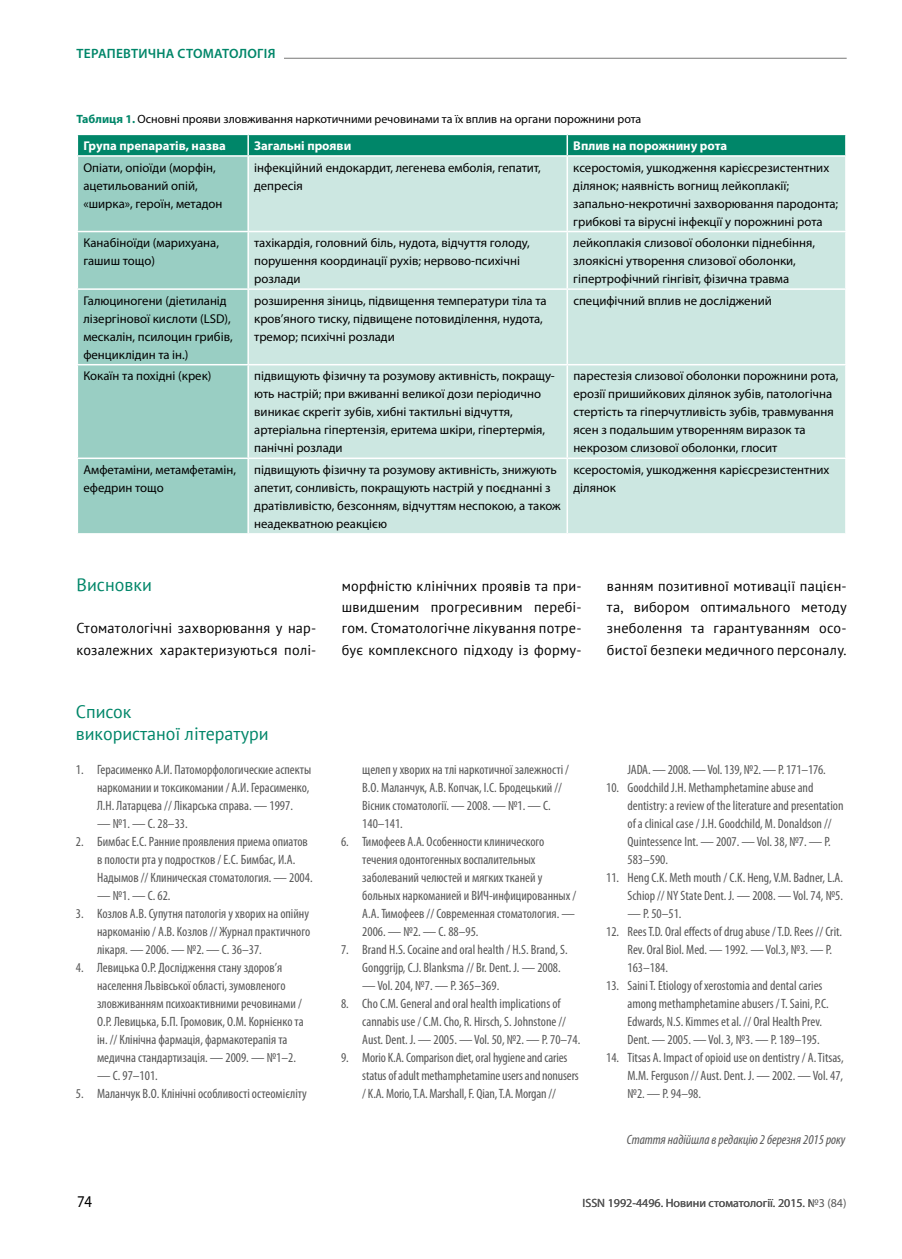
<style>
.page{position:relative;width:902px;height:1259px;background:#fff}
.page>*{position:absolute;margin:0;border:0;box-sizing:border-box;transform-origin:0 0}
.t1{font:18px/21.3px "PT Sans";color:#008669}
.t2{font:16.5px "Myriad Pro";color:#000;scale:.9 1}
.t3{font:14.25px/21.3px "PT Sans";letter-spacing:.015em;color:#000;text-align:justify}
.t4{font:condensed 13.5px/18px "Myriad Pro";color:#565656}
.t5{font:italic condensed 13.5px "Myriad Pro";color:#565656}
.t6{font:600 13.5px "Myriad Pro";letter-spacing:.02em;color:#008669}
.t7{font:12.75px/18px "Myriad Pro";color:#000}
.t8{font:700 12.75px "Myriad Pro";color:#fff}
.t9{font:12px "Myriad Pro";color:#000}
.t10{font:12px "Myriad Pro";color:#565656}
.s1{font-weight:700;color:#008669}
</style>
<div class="page">
<hr style="left:275px;top:58px;width:571px;height:1px;background:#878786">
<div style="left:77px;top:40px;width:207px;height:27px;background:#fff"></div>
<div style="left:78px;top:157px;width:169px;height:376px;background:#99cec3"></div>
<div style="left:249px;top:157px;width:596px;height:376px;background:#cce7e1"></div>
<svg style="left:77px;top:134px;width:769px;height:21px;background:#0f8d71"></svg>
<hr style="left:566px;top:157px;width:2px;height:74px;background:#fff">
<hr style="left:77px;top:231px;width:171px;height:1px;background:#fff">
<hr style="left:248px;top:231px;width:319px;height:1px;background:#fff">
<hr style="left:567px;top:231px;width:279px;height:1px;background:#fff">
<hr style="left:566px;top:232px;width:2px;height:56px;background:#fff">
<hr style="left:77px;top:288px;width:171px;height:2px;background:#fff">
<hr style="left:248px;top:288px;width:319px;height:2px;background:#fff">
<hr style="left:567px;top:288px;width:279px;height:2px;background:#fff">
<hr style="left:566px;top:290px;width:2px;height:74px;background:#fff">
<hr style="left:77px;top:364px;width:171px;height:1px;background:#fff">
<hr style="left:248px;top:364px;width:319px;height:1px;background:#fff">
<hr style="left:567px;top:364px;width:279px;height:1px;background:#fff">
<hr style="left:566px;top:365px;width:2px;height:92px;background:#fff">
<hr style="left:77px;top:457px;width:171px;height:2px;background:#fff">
<hr style="left:248px;top:457px;width:319px;height:2px;background:#fff">
<hr style="left:567px;top:457px;width:279px;height:2px;background:#fff">
<hr style="left:566px;top:459px;width:2px;height:74px;background:#fff">
<p class="t6" style="left:77px;top:45px;width:200px">Терапевтична стоматологія</p>
<p class="t9" style="left:77px;top:111px;width:566px"><span class="s1">Таблиця 1.</span> Основні прояви зловживання наркотичними речовинами та їх вплив на органи порожнини рота</p>
<p class="t8" style="left:83px;top:137px;width:144px">Група препаратів, назва</p>
<p class="t8" style="left:254px;top:137px;width:99px">Загальні прояви</p>
<p class="t8" style="left:573px;top:137px;width:155px">Вплив на порожнину рота</p>
<p class="t7" style="left:83px;top:158px;width:141px">Опіати, опіоїди (морфін, ацетильований опій, «ширка», героїн, метадон</p>
<p class="t7" style="left:254px;top:158px;width:288px">інфекційний ендокардит, легенева емболія, гепатит, депресія</p>
<p class="t7" style="left:573px;top:158px;width:266px">ксеростомія, ушкодження карієсрезистентних ділянок; наявність вогнищ лейкоплакії; запально-некротичні захворювання пародонта; грибкові та вірусні інфекції у порожнині рота</p>
<p class="t7" style="left:83px;top:234px;width:137px">Канабіноїди (марихуана, гашиш тощо)</p>
<p class="t7" style="left:254px;top:234px;width:277px">тахікардія, головний біль, нудота, відчуття голоду, порушення координації рухів; нервово-психічні розлади</p>
<p class="t7" style="left:573px;top:234px;width:243px">лейкоплакія слизової оболонки піднебіння, злоякісні утворення слизової оболонки, гіпертрофічний гінгівіт, фізична травма</p>
<p class="t7" style="left:83px;top:291px;width:151px">Галюциногени (діетиланід лізергінової кислоти (LSD), мескалін, псилоцин грибів, фенциклідин та ін.)</p>
<p class="t7" style="left:254px;top:291px;width:294px">розширення зіниць, підвищення температури тіла та кров’яного тиску, підвищене потовиділення, нудота, тремор; психічні розлади</p>
<p class="t7" style="left:573px;top:291px;width:200px">специфічний вплив не досліджений</p>
<p class="t7" style="left:83px;top:367px;width:129px">Кокаїн та похідні (крек)</p>
<p class="t7" style="left:254px;top:367px;width:302px">підвищують фізичну та розумову активність, покращу&shy;ють настрій; при вживанні великої дози періодично виникає скрегіт зубів, хибні тактильні відчуття, артеріальна гіпертензія, еритема шкіри, гіпертермія, панічні розлади</p>
<p class="t7" style="left:573px;top:367px;width:267px">парестезія слизової оболонки порожнини рота, ерозії пришийкових ділянок зубів, патологічна стертість та гіперчутливість зубів, травмування ясен з подальшим утворенням виразок та некрозом слизової оболонки, глосит</p>
<p class="t7" style="left:83px;top:460px;width:154px">Амфетаміни, метамфетамін, ефедрин тощо</p>
<p class="t7" style="left:254px;top:460px;width:308px">підвищують фізичну та розумову активність, знижують апетит, сонливість, покращують настрій у поєднанні з дратівливістю, безсонням, відчуттям неспокою, а також неадекватною реакцією</p>
<p class="t7" style="left:573px;top:460px;width:257px">ксеростомія, ушкодження карієсрезистентних ділянок</p>
<h1 class="t1" style="left:77px;top:573px;width:77px">Висновки</h1>
<p class="t3" style="left:77px;top:617px;width:241px">Стоматологічні захворювання у нар&shy;козалежних характеризуються полі-</p>
<h1 class="t1" style="left:76px;top:701px;width:194px">Список<br>використаної літератури</h1>
<p class="t4" style="left:97px;top:760px;width:216px;text-indent:-21px">1. Герасименко А.И. Патоморфологические аспекты наркомании и токсикомании / А.И. Герасименко,<br>Л.Н. Латарцева // Лікарська справа. — 1997.</p>
<p class="t4" style="left:97px;top:814px;width:92px">— №1. — С. 28–33.</p>
<p class="t4" style="left:97px;top:832px;width:217px;text-indent:-21px">2. Бимбас Е.С. Ранние проявления приема опиатов в полости рта у подростков / Е.С. Бимбас, И.А.<br>Надымов // Клиническая стоматология. — 2004.</p>
<p class="t4" style="left:97px;top:886px;width:75px">— №1. — С. 62.</p>
<p class="t4" style="left:97px;top:904px;width:215px;text-align:justify;text-indent:-21px">3. Козлов А.В. Супутня патологія у хворих на опійну наркоманію / А.В. Козлов // Журнал практичного лікаря. — 2006. — №2. — С. 36–37.</p>
<p class="t4" style="left:97px;top:958px;width:208px;text-indent:-21px">4. Левицька О.Р. Дослідження стану здоров’я населення Львівської області, зумовленого зловживанням психоактивними речовинами / О.Р. Левицька, Б.П. Громовик, О.М. Корнієнко та ін. // Клінічна фармація, фармакотерапія та медична стандартизація. — 2009. — №1–2.</p>
<p class="t4" style="left:97px;top:1066px;width:62px">— С. 97–101.</p>
<p class="t4" style="left:76px;top:1084px;width:232px">5. Маланчук В.О. Клінічні особливості остеомієліту</p>
<p class="t2" style="left:77px;top:1191px;width:18px">74</p>
<p class="t3" style="left:342px;top:575px;width:241px">морфністю клінічних проявів та при&shy;швидшеним прогресивним перебі&shy;гом. Стоматологічне лікування потре&shy;бує комплексного підходу із форму-</p>
<p class="t3" style="left:607px;top:575px;width:241px">ванням позитивної мотивації пацієн&shy;та, вибором оптимального методу знеболення та гарантуванням осо&shy;бистої безпеки медичного персоналу.</p>
<p class="t4" style="left:362px;top:760px;width:208px">щелеп у хворих на тлі наркотичної залежності / В.О. Маланчук, А.В. Копчак, І.С. Бродецький // Вісник стоматології. — 2008. — №1. — С.<br>140–141.</p>
<p class="t4" style="left:362px;top:832px;width:215px;text-indent:-21px">6. Тимофеев А.А. Особенности клинического течения одонтогенных воспалительных заболеваний челюстей и мягких тканей у больных наркоманией и ВИЧ-инфицированных / А.А. Тимофеев // Современная стоматология. — 2006. — №2. — С. 88–95.</p>
<p class="t4" style="left:362px;top:940px;width:207px;text-indent:-21px">7. Brand H.S. Cocaine and oral health / H.S. Brand, S.<br>Gonggrijp, C.J. Blanksma // Br. Dent. J. — 2008.</p>
<p class="t4" style="left:362px;top:976px;width:138px">— Vol. 204, №7. — Р. 365–369.</p>
<p class="t4" style="left:362px;top:994px;width:219px;text-indent:-21px">8. Cho C.M. General and oral health implications of cannabis use / C.M. Cho, R. Hirsch, S. Johnstone //<br>Aust. Dent. J. — 2005. — Vol. 50, №2. — Р. 70–74.</p>
<p class="t4" style="left:362px;top:1048px;width:218px;text-indent:-21px">9. Morio K.A. Comparison diet, oral hygiene and caries status of adult methamphetamine users and nonusers / K.A. Morio, T.A. Marshall, F. Qian, T.A. Morgan //</p>
<p class="t4" style="left:627px;top:760px;width:200px">JADA. — 2008. — Vol. 139, №2. — Р. 171–176.</p>
<p class="t4" style="left:627px;top:778px;width:217px;text-indent:-21px">10. Goodchild J.H. Methamphetamine abuse and dentistry: a review of the literature and presentation of a clinical case / J.H. Goodchild, M. Donaldson // Quintessence Int. — 2007. — Vol. 38, №7. — Р.<br>583–590.</p>
<p class="t4" style="left:606px;top:868px;width:238px;text-align:right">11. Heng C.K. Meth mouth / C.K. Heng, V.M. Badner, L.A.<br>Schiop // NY State Dent. J. — 2008. — Vol. 74, №5.</p>
<p class="t4" style="left:627px;top:904px;width:56px">— P. 50–51.</p>
<p class="t4" style="left:627px;top:922px;width:216px;text-indent:-21px">12. Rees T.D. Oral effects of drug abuse / T.D. Rees // Crit.<br>Rev. Oral Biol. Med. — 1992. — Vol.3, №3. — Р.<br>163–184.</p>
<p class="t4" style="left:627px;top:976px;width:203px;text-indent:-21px">13. Saini T. Etiology of xerostomia and dental caries among methamphetamine abusers / T. Saini, P.C.<br>Edwards, N.S. Kimmes et al. // Oral Health Prev.<br>Dent. — 2005. — Vol. 3, №3. — Р. 189–195.</p>
<p class="t4" style="left:627px;top:1048px;width:218px;text-align:justify;text-indent:-21px">14. Titsas A. Impact of opioid use on dentistry / A. Titsas, M.M. Ferguson // Aust. Dent. J. — 2002. — Vol. 47, №2. — Р. 94–98.</p>
<p class="t5" style="left:627px;top:1131px;width:220px">Стаття надійшла в редакцію 2 березня 2015 року</p>
<p class="t10" style="left:582px;top:1195px;width:265px">ISSN 1992-4496. Новини стоматології. 2015. №3 (84)</p>
</div>
